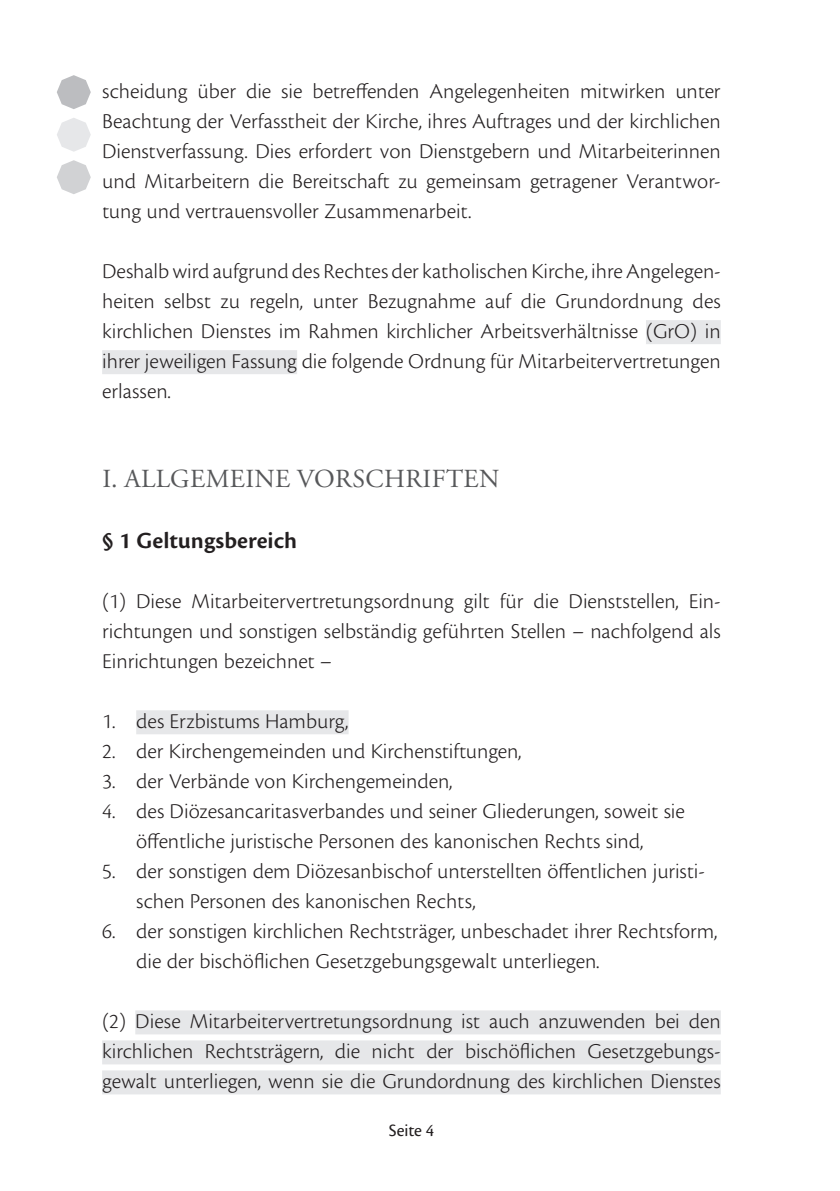
<style>
.page{position:relative;width:840px;height:1191px;background:#fff}
.page>*{position:absolute;margin:0;border:0;box-sizing:border-box;transform-origin:0 0}
.MAVO_Headline{font:26px "Adobe Garamond Pro";letter-spacing:.015em;color:#57585a}
.MAVO_Paragraph{font:24px "Cronos Pro Semibold Capt";color:#231f20}
.MAVO_Text{font:22px/30px "Cronos Pro Lt Capt";color:#231f20;text-align:justify}
.MAVO_Text_eingezogen{font:22px/30px "Cronos Pro Lt Capt";color:#231f20}
.t1{font:18px "Cronos Pro";letter-spacing:-.005em;color:#231f20}
</style>
<div class="page">
<svg style="left:57px;top:75px;width:34px;height:34px"></svg>
<svg style="left:57px;top:118px;width:34px;height:34px"></svg>
<svg style="left:57px;top:160px;width:34px;height:34px"></svg>
<div style="left:645px;top:320px;width:75px;height:24px;background:#e6e7e9"></div>
<div style="left:102px;top:350px;width:195px;height:24px;background:#e6e7e9"></div>
<div style="left:136px;top:710px;width:212px;height:24px;background:#e6e7e9"></div>
<div style="left:135px;top:1010px;width:585px;height:24px;background:#e6e7e9"></div>
<div style="left:102px;top:1040px;width:618px;height:24px;background:#e6e7e9"></div>
<div style="left:102px;top:1070px;width:618px;height:24px;background:#e6e7e9"></div>
<p class="MAVO_Text" style="left:102px;top:76px;width:619px">scheidung über die sie betreffenden Angelegenheiten mitwirken unter Beachtung der Verfasstheit der Kirche, ihres Auftrages und der kirchlichen Dienstverfassung. Dies erfordert von Dienstgebern und Mitarbeiterinnen und Mitarbeitern die Bereitschaft zu gemeinsam getragener Verantwor&shy;tung und vertrauensvoller Zusammenarbeit.</p>
<p class="MAVO_Text" style="left:102px;top:256px;width:620px">Deshalb wird aufgrund des Rechtes der katholischen Kirche, ihre Angelegen&shy;heiten selbst zu regeln, unter Bezugnahme auf die Grundordnung des kirchlichen Dienstes im Rahmen kirchlicher Arbeitsverhältnisse (GrO) in ihrer jeweiligen Fassung die folgende Ordnung für Mitarbeitervertretungen erlassen.</p>
<p class="MAVO_Headline" style="left:102px;top:463px;width:398px">I. ALLGEMEINE VORSCHRIFTEN</p>
<p class="MAVO_Paragraph" style="left:102px;top:527px;width:196px">§ 1 Geltungsbereich</p>
<p class="MAVO_Text" style="left:102px;top:586px;width:619px">(1) Diese Mitarbeitervertretungsordnung gilt für die Dienststellen, Ein&shy;richtungen und sonstigen selbständig geführten Stellen – nachfolgend als Einrichtungen bezeichnet –</p>
<p class="MAVO_Text_eingezogen" style="left:102px;top:706px;width:248px">1. des Erzbistums Hamburg,</p>
<p class="MAVO_Text_eingezogen" style="left:102px;top:736px;width:421px">2. der Kirchengemeinden und Kirchenstiftungen,</p>
<p class="MAVO_Text_eingezogen" style="left:102px;top:766px;width:352px">3. der Verbände von Kirchengemeinden,</p>
<p class="MAVO_Text_eingezogen" style="left:102px;top:796px;width:584px;text-align:center">4. des Diözesancaritasverbandes und seiner Gliederungen, soweit sie öffentliche juristische Personen des kanonischen Rechts sind,</p>
<p class="MAVO_Text_eingezogen" style="left:136px;top:856px;width:570px;text-indent:-34px">5. der sonstigen dem Diözesanbischof unterstellten öffentlichen juristi&shy;schen Personen des kanonischen Rechts,</p>
<p class="MAVO_Text_eingezogen" style="left:136px;top:916px;width:582px;text-indent:-34px">6. der sonstigen kirchlichen Rechtsträger, unbeschadet ihrer Rechtsform, die der bischöflichen Gesetzgebungsgewalt unterliegen.</p>
<p class="MAVO_Text" style="left:102px;top:1006px;width:619px">(2) Diese Mitarbeitervertretungsordnung ist auch anzuwenden bei den kirchlichen Rechtsträgern, die nicht der bischöflichen Gesetzgebungs&shy;gewalt unterliegen, wenn sie die Grundordnung des kirchlichen Dienstes</p>
<p class="t1" style="left:388px;top:1120px;width:47px">Seite 4</p>
</div>
